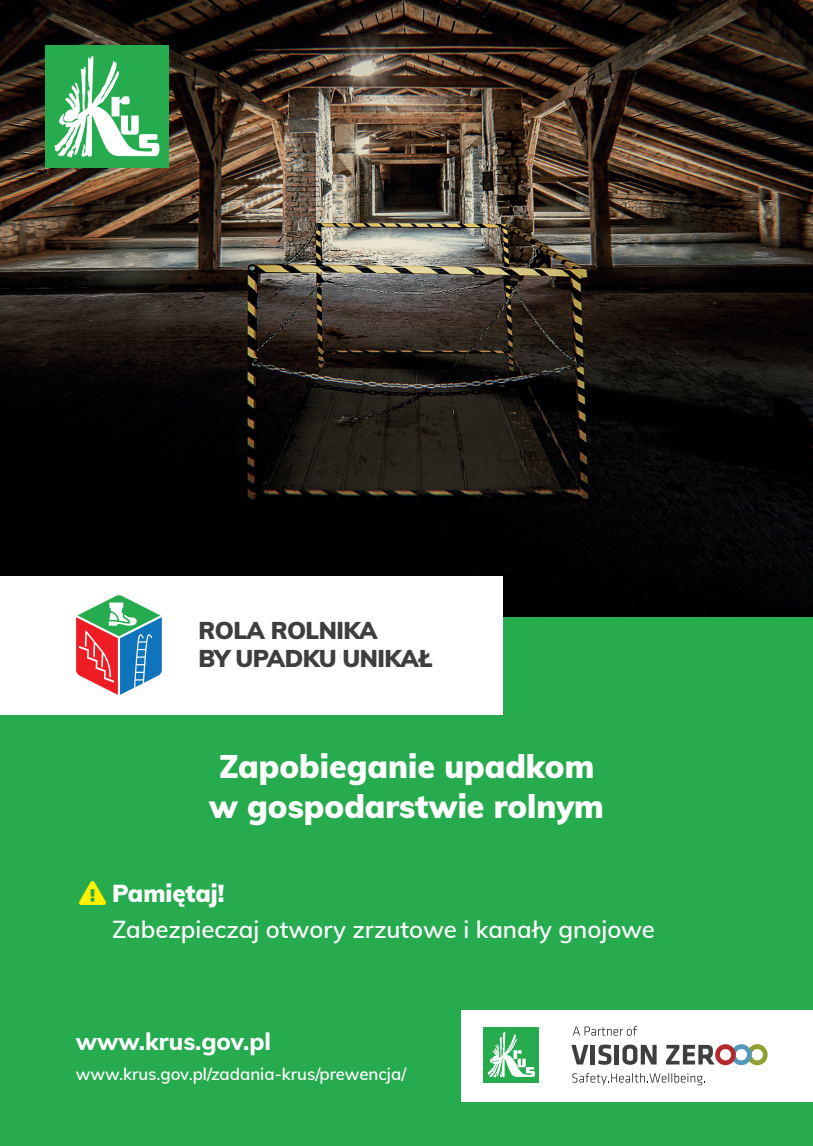
<style>
.page{position:relative;width:813px;height:1146px;background:#fff}
.page>*{position:absolute;margin:0;border:0;box-sizing:border-box;transform-origin:0 0}
.t1{font:900 32px/40px "Muli";color:#fff}
.t2{font:600 24px/36px "Muli";color:#fff}
.t3{font:900 24px/28.8px "Muli";letter-spacing:-.025em;color:#3e3e3f}
.t4{font:800 24px "Muli";color:#fff}
.t5{font:600 16.8px "Muli";color:#fff}
.s1{color:#fff101}
.s2{font-weight:900}
</style>
<div class="page">
<div style="left:0;top:611px;width:813px;height:534px;background:#26ab4f"></div>
<img style="left:0;top:0;width:813px;height:616px">
<div style="left:461px;top:1009px;width:352px;height:91px;background:#fff"></div>
<div style="left:45px;top:45px;width:123px;height:123px;background:#26ab4f"></div>
<svg style="left:54px;top:56px;width:106px;height:101px"></svg>
<div style="left:484px;top:1026px;width:55px;height:55px;background:#26ab4f"></div>
<svg style="left:488px;top:1031px;width:47px;height:46px"></svg>
<svg style="left:571px;top:1044px;width:17px;height:20px"></svg>
<div style="left:590px;top:1044px;width:5px;height:20px;background:#3e3e3f"></div>
<svg style="left:598px;top:1044px;width:13px;height:20px"></svg>
<hr style="left:615px;top:1044px;width:4px;height:20px;background:#3e3e3f">
<svg style="left:622px;top:1044px;width:35px;height:20px"></svg>
<svg style="left:666px;top:1044px;width:102px;height:20px"></svg>
<svg style="left:572px;top:1073px;width:133px;height:12px"></svg>
<svg style="left:573px;top:1026px;width:64px;height:9px"></svg>
<div style="left:0;top:575px;width:503px;height:139px;background:#fff"></div>
<svg style="left:76px;top:595px;width:86px;height:99px"></svg>
<p class="t3" style="left:198px;top:614px;width:236px">ROLA ROLNIKA<br>BY UPADKU UNIKAŁ</p>
<h1 class="t1" style="left:209px;top:744px;width:396px">Zapobieganie upadkom w gospodarstwie rolnym</h1>
<p class="t2" style="left:112px;top:873px;width:545px;text-indent:-33px"><span class="s1">○</span> <span class="s2">Pamiętaj!<br></span>Zabezpieczaj otwory zrzutowe i kanały gnojowe</p>
<p class="t4" style="left:76px;top:1024px;width:197px">www.krus.gov.pl</p>
<p class="t5" style="left:76px;top:1061px;width:332px">www.krus.gov.pl/zadania-krus/prewencja/</p>
</div>
